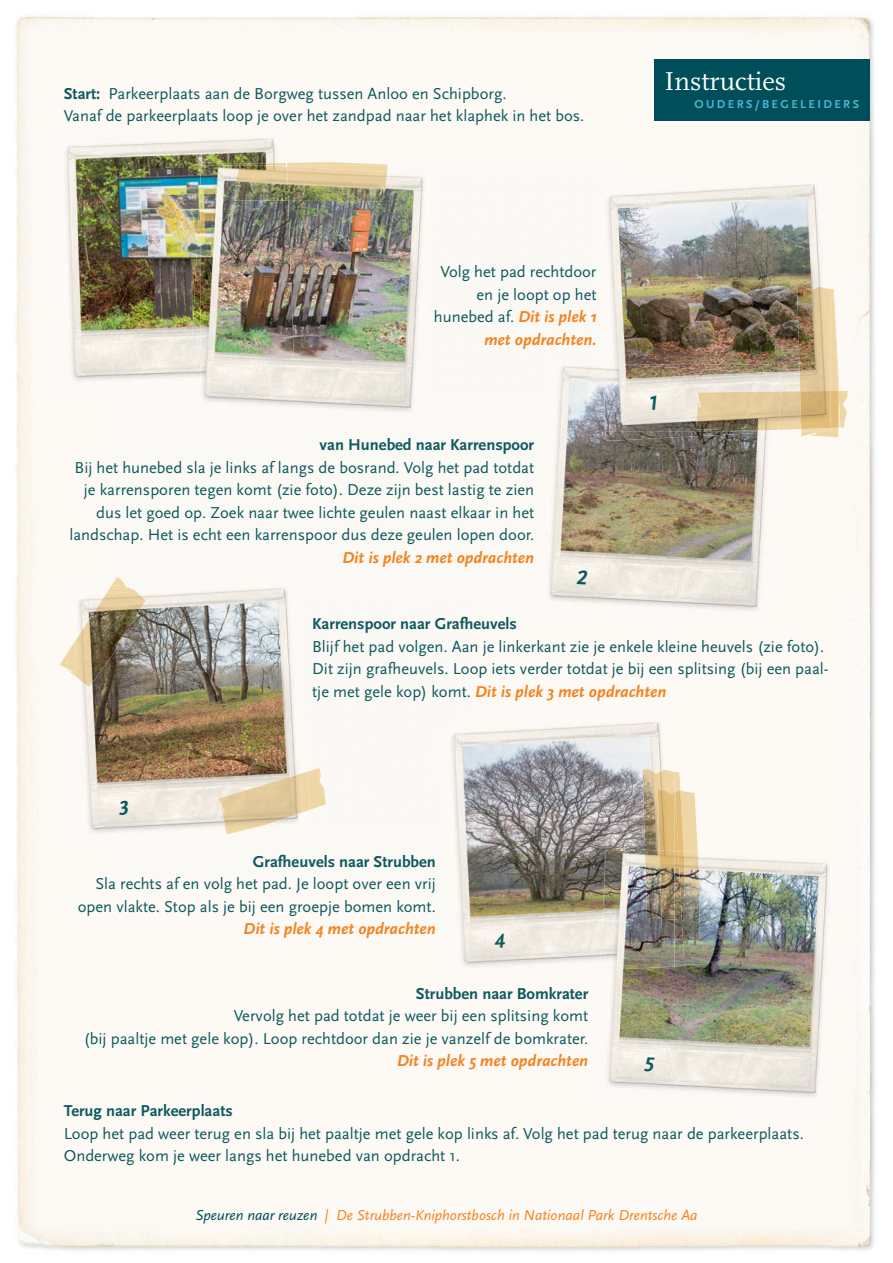
<style>
.page{position:relative;width:893px;height:1263px;background:#fff}
.page>*{position:absolute;margin:0;border:0;box-sizing:border-box;transform-origin:0 0}
.t1{font:27px "Scala";color:#fff}
.t2{font:16.5px/22.5px "Scala Sans OT";color:#0f595e;text-align:right}
.t3{font:700 16.5px "Scala Sans OT";color:#0f595e}
.t4{font:italic 700 16.5px "Scala Sans OT";color:#f58220}
.t5{font:italic 15px "Scala Sans OT";color:#f58220}
.t6{font:700 12px "Scala Sans OT";letter-spacing:.2em;color:#4db3cf}
.s1{font-weight:700}
.s2{font-weight:700;font-style:italic;color:#f58220}
.s3{color:#004e59}
</style>
<div class="page">
<div style="left:17px;top:877px;width:353px;height:374px;background:#fdf9f5"></div>
<img style="left:16px;top:337px;width:44px;height:540px">
<img style="left:16px;top:16px;width:48px;height:321px">
<div style="left:64px;top:17px;width:810px;height:158px;background:#fdf9f5"></div>
<div style="left:471px;top:607px;width:404px;height:161px;background:#fdf9f5"></div>
<img style="left:624px;top:1093px;width:251px;height:158px">
<div style="left:674px;top:768px;width:201px;height:55px;background:#fdf9f5"></div>
<img style="left:850px;top:175px;width:24px;height:54px">
<div style="left:698px;top:822px;width:177px;height:54px;background:#fdf9f5"></div>
<img style="left:850px;top:445px;width:25px;height:162px">
<img style="left:833px;top:391px;width:42px;height:54px">
<img style="left:850px;top:876px;width:25px;height:217px">
<img style="left:839px;top:229px;width:35px;height:162px">
<div style="left:654px;top:60px;width:216px;height:61px;background:#004e59"></div>
<img style="left:80px;top:585px;width:181px;height:207px">
<img style="left:80px;top:792px;width:231px;height:52px">
<img style="left:261px;top:583px;width:47px;height:190px">
<div style="left:52px;top:135px;width:235px;height:257px;background:#fdf9f5"></div>
<img style="left:63px;top:136px;width:222px;height:247px">
<img style="left:583px;top:364px;width:189px;height:249px">
<img style="left:534px;top:569px;width:235px;height:53px">
<img style="left:536px;top:361px;width:47px;height:209px">
<img style="left:437px;top:717px;width:234px;height:261px">
<img style="left:593px;top:859px;width:247px;height:249px">
<img style="left:606px;top:848px;width:39px;height:3px">
<img style="left:600px;top:873px;width:5px;height:96px">
<img style="left:605px;top:852px;width:226px;height:248px">
<img style="left:605px;top:941px;width:79px;height:29px">
<img style="left:605px;top:851px;width:69px;height:118px">
<img style="left:388px;top:165px;width:38px;height:7px">
<img style="left:200px;top:162px;width:85px;height:10px">
<img style="left:189px;top:174px;width:247px;height:237px">
<svg style="left:190px;top:383px;width:10px;height:4px"></svg>
<img style="left:190px;top:187px;width:10px;height:196px">
<div style="left:255px;top:414px;width:168px;height:9px;background:#fbf9f5"></div>
<img style="left:200px;top:172px;width:226px;height:242px">
<img style="left:200px;top:201px;width:95px;height:186px">
<img style="left:593px;top:180px;width:231px;height:252px">
<img style="left:602px;top:364px;width:170px;height:77px">
<img style="left:772px;top:364px;width:9px;height:68px">
<img style="left:605px;top:364px;width:167px;height:68px">
<img style="left:801px;top:367px;width:38px;height:70px">
<img style="left:801px;top:431px;width:30px;height:1px">
<img style="left:831px;top:289px;width:7px;height:102px">
<img style="left:797px;top:285px;width:34px;height:106px">
<img style="left:801px;top:430px;width:30px;height:1px">
<img style="left:60px;top:577px;width:65px;height:92px">
<img style="left:106px;top:585px;width:31px;height:7px">
<img style="left:67px;top:641px;width:8px;height:35px">
<img style="left:75px;top:592px;width:71px;height:95px">
<img style="left:308px;top:768px;width:18px;height:42px">
<img style="left:301px;top:771px;width:9px;height:42px">
<img style="left:219px;top:773px;width:82px;height:61px">
<img style="left:831px;top:391px;width:18px;height:37px">
<img style="left:778px;top:391px;width:53px;height:39px">
<img style="left:696px;top:392px;width:85px;height:39px">
<img style="left:838px;top:393px;width:2px;height:35px">
<img style="left:287px;top:162px;width:101px;height:10px">
<svg style="left:239px;top:163px;width:48px;height:2px"></svg>
<img style="left:234px;top:165px;width:153px;height:36px">
<img style="left:643px;top:768px;width:31px;height:82px">
<img style="left:645px;top:852px;width:15px;height:67px">
<img style="left:680px;top:790px;width:18px;height:60px">
<img style="left:674px;top:851px;width:25px;height:90px">
<img style="left:661px;top:920px;width:13px;height:20px">
<svg style="left:674px;top:772px;width:6px;height:20px"></svg>
<img style="left:674px;top:792px;width:4px;height:58px">
<img style="left:658px;top:789px;width:16px;height:61px">
<svg style="left:645px;top:850px;width:53px;height:2px"></svg>
<img style="left:678px;top:851px;width:6px;height:69px">
<img style="left:660px;top:851px;width:14px;height:69px">
<svg style="left:650px;top:395px;width:7px;height:14px"></svg>
<svg style="left:577px;top:570px;width:10px;height:14px"></svg>
<svg style="left:119px;top:800px;width:10px;height:15px"></svg>
<svg style="left:494px;top:934px;width:11px;height:14px"></svg>
<svg style="left:644px;top:1057px;width:11px;height:15px"></svg>
<p class="t2" style="left:64px;top:82px;width:522px;text-align:left"><span class="s1">Start:</span> Parkeerplaats aan de Borgweg tussen Anloo en Schipborg.<br>Vanaf de parkeerplaats loop je over het zandpad naar het klaphek in het bos.</p>
<p class="t2" style="left:434px;top:261px;width:164px">Volg het pad rechtdoor en je loopt op het hunebed af. <span class="s2">Dit is plek 1 met opdrachten.</span></p>
<p class="t3" style="left:320px;top:435px;width:216px">van Hunebed naar Karrenspoor</p>
<p class="t2" style="left:69px;top:456px;width:466px">Bij het hunebed sla je links af langs de bosrand. Volg het pad totdat je karrensporen tegen komt (zie foto). Deze zijn best lastig te zien dus let goed op. Zoek naar twee lichte geulen naast elkaar in het landschap. Het is echt een karrenspoor dus deze geulen lopen door.</p>
<p class="t4" style="left:343px;top:548px;width:193px">Dit is plek 2 met opdrachten</p>
<h1 class="t1" style="left:664px;top:67px;width:123px">Instructies</h1>
<p class="t6" style="left:695px;top:98px;width:166px">OUDERS/BEGELEIDERS</p>
<p class="t3" style="left:312px;top:614px;width:206px">Karrenspoor naar Grafheuvels</p>
<p class="t2" style="left:312px;top:635px;width:518px;text-align:left">Blijf het pad volgen. Aan je linkerkant zie je enkele kleine heuvels (zie foto).<br>Dit zijn grafheuvels. Loop iets verder totdat je bij een splitsing (bij een paal&shy;tje met gele kop) komt. <span class="s2">Dit is plek 3 met opdrachten</span></p>
<p class="t3" style="left:253px;top:852px;width:185px">Grafheuvels naar Strubben</p>
<p class="t2" style="left:78px;top:873px;width:360px">Sla rechts af en volg het pad. Je loopt over een vrij open vlakte. Stop als je bij een groepje bomen komt.</p>
<p class="t4" style="left:244px;top:919px;width:194px">Dit is plek 4 met opdrachten</p>
<p class="t3" style="left:416px;top:984px;width:174px">Strubben naar Bomkrater</p>
<p class="t2" style="left:84px;top:1005px;width:506px">Vervolg het pad totdat je weer bij een splitsing komt<br>(bij paaltje met gele kop). Loop rechtdoor dan zie je vanzelf de bomkrater.</p>
<p class="t4" style="left:397px;top:1052px;width:193px">Dit is plek 5 met opdrachten</p>
<p class="t3" style="left:64px;top:1101px;width:171px">Terug naar Parkeerplaats</p>
<p class="t2" style="left:64px;top:1122px;width:742px;text-align:left">Loop het pad weer terug en sla bij het paaltje met gele kop links af. Volg het pad terug naar de parkeerplaats.<br>Onderweg kom je weer langs het hunebed van opdracht 1.</p>
<p class="t5" style="left:195px;top:1207px;width:504px"><span class="s3">Speuren naar reuzen</span> | De Strubben-Kniphorstbosch in Nationaal Park Drentsche Aa</p>
</div>
